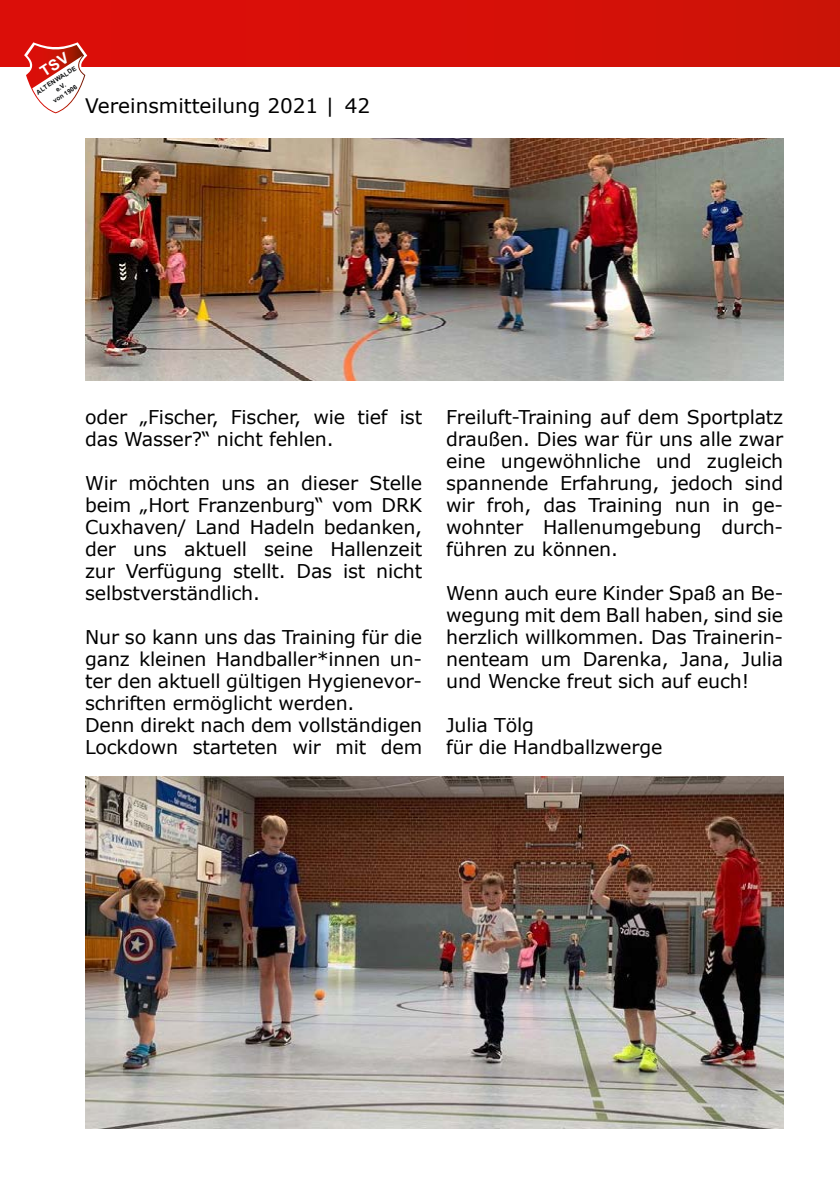
<style>
.page{position:relative;width:840px;height:1191px;background:#fff}
.page>*{position:absolute;margin:0;border:0;box-sizing:border-box;transform-origin:0 0}
.t1{font:20px "Verdana";color:#000}
.t2{font:19px/22px "Verdana";letter-spacing:-.01em;color:#000}
.t3{font:700 6.4px/8.2px "Arial";color:#0e1011;text-align:center}
</style>
<div class="page">
<div style="left:0;top:0;width:839px;height:67px;background:#d80f09"></div>
<img style="left:85px;top:138px;width:697px;height:242px">
<img style="left:85px;top:777px;width:697px;height:351px">
<svg style="left:24px;top:42px;width:63px;height:71px"></svg>
<p class="t3" style="left:35px;top:89px;width:48px;rotate:-33deg">ALTENWALDE e.V.<br>von 1906</p>
<p class="t1" style="left:85px;top:92px;width:286px">Vereinsmitteilung 2021 | 42</p>
<p class="t2" style="left:85px;top:406px;width:338px">oder „Fischer, Fischer, wie tief ist das Wasser?“ nicht fehlen.</p>
<p class="t2" style="left:85px;top:472px;width:338px;text-align:justify">Wir möchten uns an dieser Stelle beim „Hort Franzenburg“ vom DRK Cuxhaven/ Land Hadeln bedanken, der uns aktuell seine Hallenzeit zur Verfügung stellt. Das ist nicht selbstverstä ndlich.</p>
<p class="t2" style="left:85px;top:626px;width:338px">Nur so kann uns das Training für die ganz kleinen Handballer*innen un&shy;ter den aktuell gü ltigen Hygienevor&shy;schriften ermöglicht werden.<br>Denn direkt nach dem vollstä ndigen Lockdown starteten wir mit dem</p>
<p class="t2" style="left:446px;top:406px;width:338px;text-align:justify">Freiluft-Training auf dem Sportplatz draußen. Dies war fü r uns alle zwar eine ungewöhnliche und zugleich spannende Erfahrung, jedoch sind wir froh, das Training nun in ge&shy;wohnter Hallenumgebung durch&shy;fü hren zu können.</p>
<p class="t2" style="left:446px;top:582px;width:338px;text-align:justify">Wenn auch eure Kinder Spaß an Be&shy;wegung mit dem Ball haben, sind sie herzlich willkommen. Das Trainerin&shy;nenteam um Darenka, Jana, Julia und Wencke freut sich auf euch!</p>
<p class="t2" style="left:446px;top:714px;width:217px">Julia Tölg<br>fü r die Handballzwerge</p>
</div>
